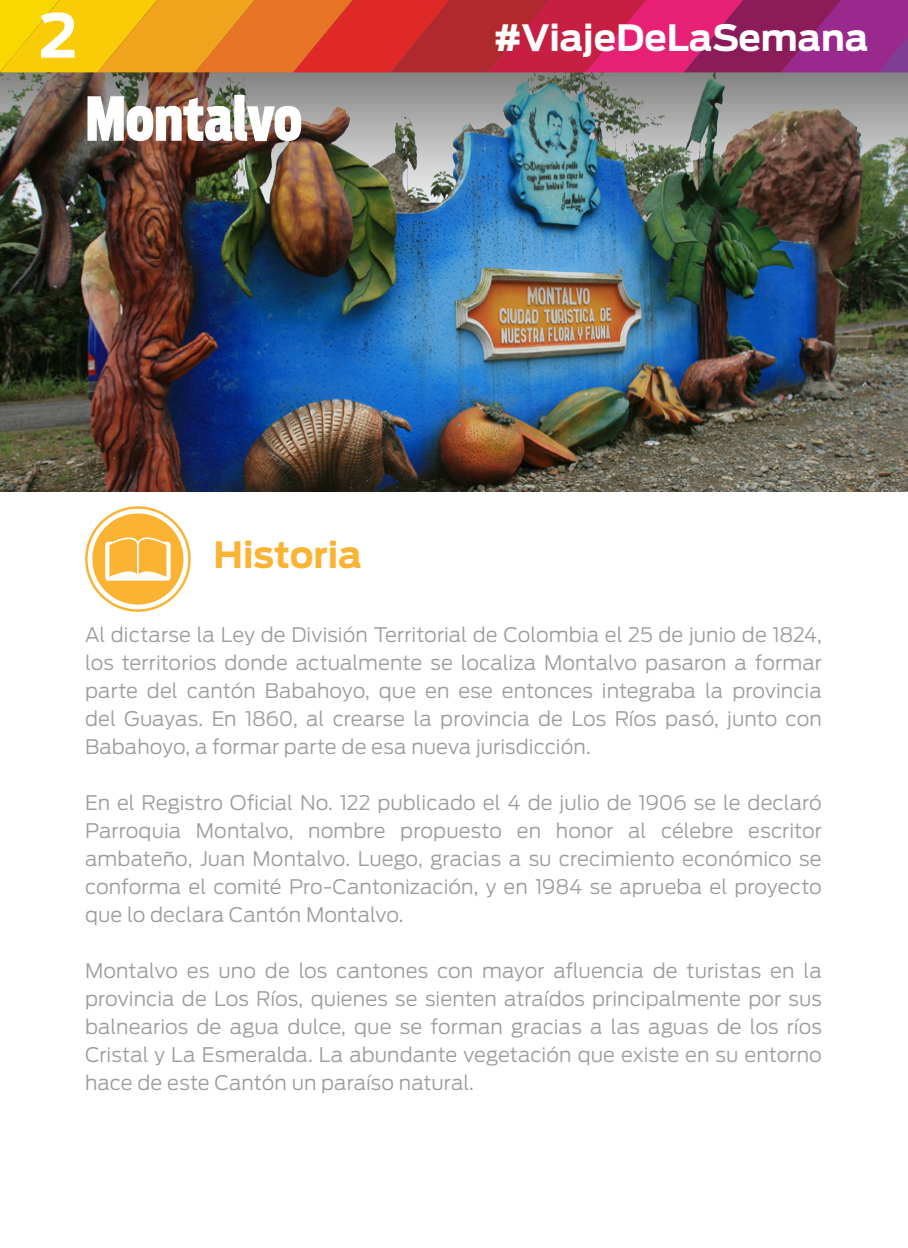
<style>
.page{position:relative;width:908px;height:1248px;background:#fff}
.page>*{position:absolute;margin:0;border:0;box-sizing:border-box;transform-origin:0 0}
.t1{font:900 60px "Antenna Ext Cond Beta";letter-spacing:-.005em;color:#fff}
.t2{font:700 60px "Antenna";color:#fff}
.t3{font:700 36px "Antenna";color:#fff}
.t4{font:700 36px "Antenna";color:#fab333}
.t5{font:300 20px/28px "Antenna";letter-spacing:.005em;color:#9d9d9c;text-align:justify}
</style>
<div class="page">
<img style="left:0;top:225px;width:907px;height:267px">
<img style="left:0;top:72px;width:907px;height:153px">
<svg style="left:85px;top:506px;width:106px;height:105px"></svg>
<svg style="left:0;top:0;width:907px;height:72px;background:#cd523d"></svg>
<h1 class="t2" style="left:39px;top:0;width:40px">2</h1>
<h2 class="t3" style="left:493px;top:17px;width:376px">#ViajeDeLaSemana</h2>
<h1 class="t1" style="left:85px;top:83px;width:218px">Montalvo</h1>
<h2 class="t4" style="left:213px;top:533px;width:150px">Historia</h2>
<p class="t5" style="left:85px;top:620px;width:738px">Al dictarse la Ley de División Territorial de Colombia el 25 de junio de 1824, los territorios donde actualmente se localiza Montalvo pasaron a formar parte del cantón Babahoyo, que en ese entonces integraba la provincia del Guayas. En 1860, al crearse la provincia de Los Ríos pasó, junto con Babahoyo, a formar parte de esa nueva jurisdicción.</p>
<p class="t5" style="left:85px;top:788px;width:738px">En el Registro Oficial No. 122 publicado el 4 de julio de 1906 se le declaró Parroquia Montalvo, nombre propuesto en honor al célebre escritor ambateño, Juan Montalvo. Luego, gracias a su crecimiento económico se conforma el comité Pro-Cantonización, y en 1984 se aprueba el proyecto que lo declara Cantón Montalvo.</p>
<p class="t5" style="left:85px;top:956px;width:738px">Montalvo es uno de los cantones con mayor afluencia de turistas en la provincia de Los Ríos, quienes se sienten atraídos principalmente por sus balnearios de agua dulce, que se forman gracias a las aguas de los ríos Cristal y La Esmeralda. La abundante vegetación que existe en su entorno hace de este Cantón un paraíso natural.</p>
</div>
